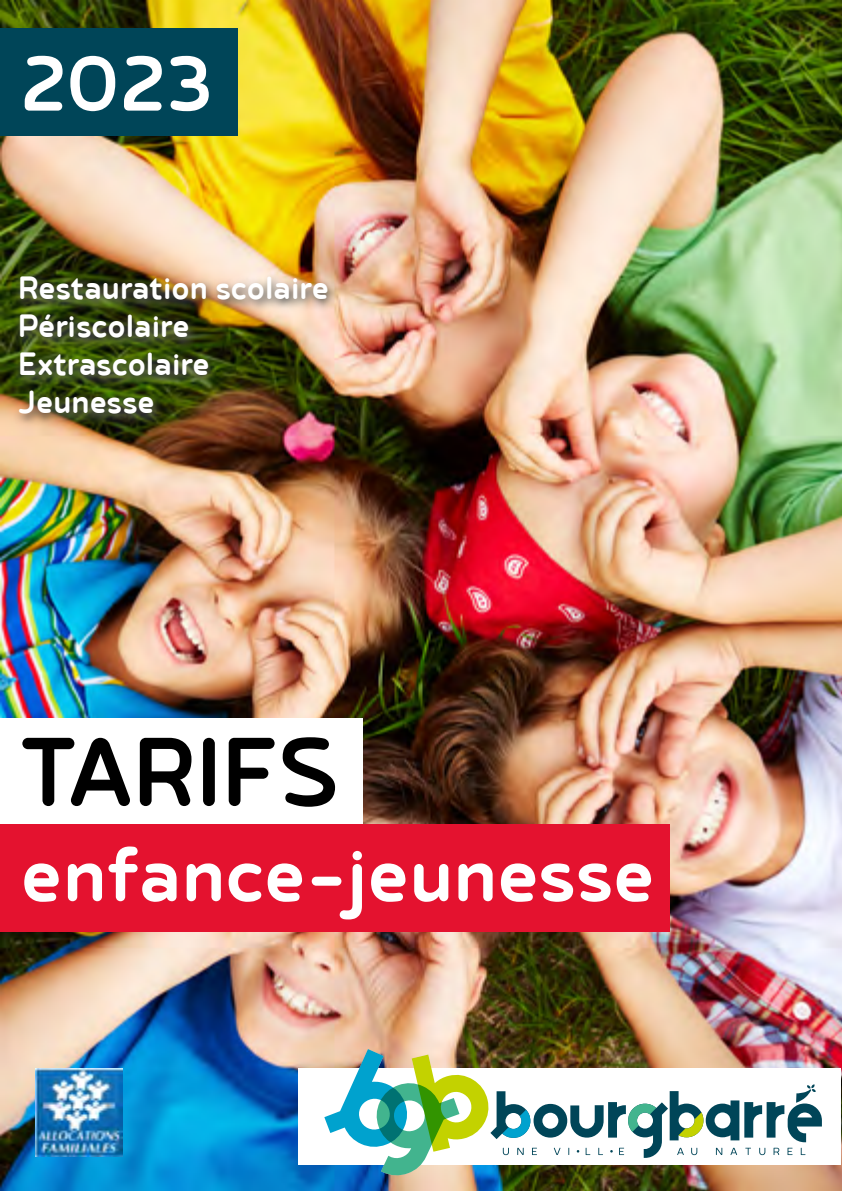
<style>
.page{position:relative;width:842px;height:1191px;background:#fff}
.page>*{position:absolute;margin:0;border:0;box-sizing:border-box;transform-origin:0 0}
.t1{font:500 115.6px "Betm Rounded";color:#000}
.t2{font:500 92px "Betm Rounded";color:#fff}
.t3{font:500 38px/38px "Betm Rounded";color:#fff}
</style>
<div class="page">
<img style="left:1px;top:0;width:841px;height:1191px">
<div style="left:1px;top:718px;width:362px;height:107px;background:#fff"></div>
<div style="left:298px;top:1068px;width:543px;height:97px;background:#fff"></div>
<div style="left:1px;top:824px;width:669px;height:107px;background:#e4122f"></div>
<div style="left:1px;top:28px;width:237px;height:107px;background:#004558"></div>
<img style="left:324px;top:1049px;width:498px;height:127px">
<img style="left:1px;top:199px;width:403px;height:297px">
<img style="left:35px;top:1068px;width:88px;height:88px">
<h2 class="t2" style="left:21px;top:28px;width:194px">2023</h2>
<p class="t3" style="left:18px;top:267px;width:312px">Restauration scolaire<br>Périscolaire<br>Extrascolaire<br>Jeunesse</p>
<h1 class="t1" style="left:18px;top:702px;width:322px">TARIFS</h1>
<h2 class="t2" style="left:21px;top:818px;width:636px">enfance-jeunesse</h2>
</div>
